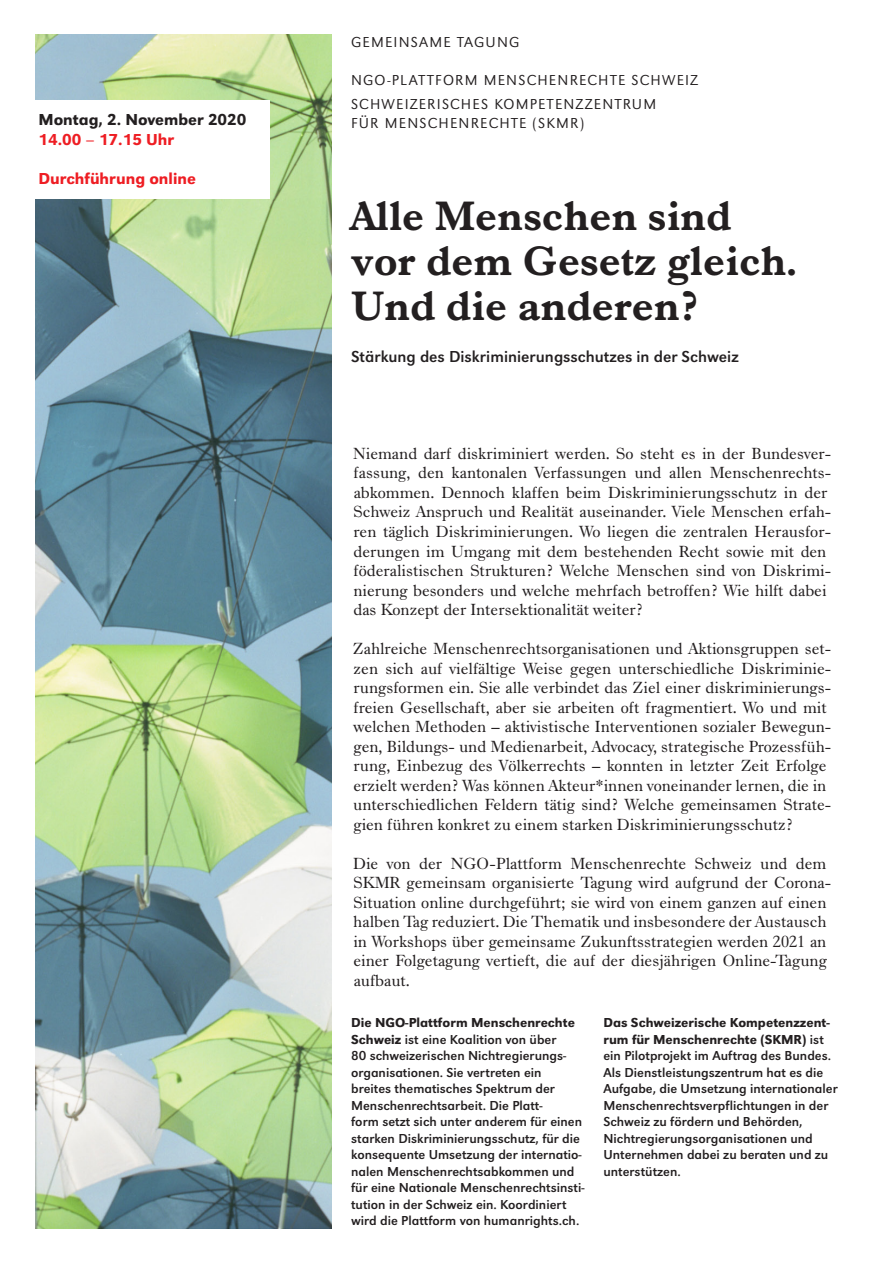
<style>
.page{position:relative;width:893px;height:1263px;background:#fff}
.page>*{position:absolute;margin:0;border:0;box-sizing:border-box;transform-origin:0 0}
.t1{font:42px/45px "Dutch 766 BT Bold A";color:#231f20}
.t2{font:16.5px/19.5px "Dutch 766 BT Roman A";color:#231f20}
.t3{font:16.5px "URW Grotesk";color:#231f20}
.t4{font:500 16.5px "URW Grotesk";color:#ee1d23}
.t5{font:500 16.5px "URW Grotesk";color:#231f20}
.t6{font:300 15px "URW Grotesk";letter-spacing:.08em;color:#231f20}
.t7{font:13.5px/16.5px "URW Grotesk";color:#231f20}
.s1{font-weight:500}
</style>
<div class="page">
<img style="left:36px;top:34px;width:295px;height:1195px">
<div style="left:32px;top:100px;width:237px;height:99px;background:#fff"></div>
<p class="t5" style="left:38px;top:110px;width:210px">Montag, 2. November 2020</p>
<p class="t4" style="left:38px;top:129px;width:137px">14.00 – 17.15 Uhr</p>
<p class="t4" style="left:38px;top:168px;width:159px">Durchführung online</p>
<p class="t6" style="left:351px;top:34px;width:170px">GEMEINSAME TAGUNG</p>
<p class="t6" style="left:351px;top:71px;width:348px">NGO-PLATTFORM MENSCHENRECHTE SCHWEIZ</p>
<p class="t6" style="left:351px;top:95px;width:307px">SCHWEIZERISCHES KOMPETENZZENTRUM</p>
<p class="t6" style="left:351px;top:115px;width:234px">FÜR MENSCHENRECHTE (SKMR)</p>
<p class="t1" style="left:351px;top:192px;width:447px">Alle Menschen sind vor dem Gesetz gleich.</p>
<p class="t1" style="left:351px;top:282px;width:349px">Und die anderen?</p>
<p class="t3" style="left:351px;top:346px;width:389px">Stärkung des Diskriminierungsschutzes in der Schweiz</p>
<p class="t2" style="left:353px;top:443px;width:480px">Niemand darf diskriminiert werden. So steht es in der Bundesver&shy;fassung, den kantonalen Verfassungen und allen Menschenrechts&shy;abkommen. Dennoch klaffen beim Diskriminierungsschutz in der Schweiz Anspruch und Realität auseinander. Viele Menschen erfah&shy;ren täglich Diskriminierungen. Wo liegen die zentralen Herausfor&shy;derungen im Umgang mit dem bestehenden Recht sowie mit den föderalistischen Strukturen? Welche Menschen sind von Diskrimi&shy;nierung besonders und welche mehrfach betroffen? Wie hilft dabei das Konzept der Intersektionalität weiter?</p>
<p class="t2" style="left:353px;top:638px;width:480px">Zahlreiche Menschenrechtsorganisationen und Aktionsgruppen set&shy;zen sich auf vielfältige Weise gegen unterschiedliche Diskriminie&shy;rungsformen ein. Sie alle verbindet das Ziel einer diskriminierungs&shy;freien Gesellschaft, aber sie arbeiten oft fragmentiert. Wo und mit welchen Methoden – aktivistische Interventionen sozialer Bewegun&shy;gen, Bildungs- und Medienarbeit, Advocacy, strategische Prozessfüh&shy;rung, Einbezug des Völkerrechts – konnten in letzter Zeit Erfolge erzielt werden? Was können Akteur*innen voneinander lernen, die in unterschiedlichen Feldern tätig sind? Welche gemeinsamen Strate&shy;gien führen konkret zu einem starken Diskriminierungsschutz?</p>
<p class="t2" style="left:353px;top:853px;width:480px">Die von der NGO-Plattform Menschenrechte Schweiz und dem SKMR gemeinsam organisierte Tagung wird aufgrund der Corona-Situation online durchgeführt; sie wird von einem ganzen auf einen halben Tag reduziert. Die Thematik und insbesondere der Austausch in Workshops über gemeinsame Zukunftsstrategien werden 2021 an einer Folgetagung vertieft, die auf der diesjährigen Online-Tagung aufbaut.</p>
<p class="t7" style="left:351px;top:1014px;width:235px"><span class="s1">Die NGO-Plattform Menschenrechte Schweiz</span> ist eine Koalition von über<br>80 schweizerischen Nichtregierungs&shy;organisationen. Sie vertreten ein breites thematisches Spektrum der Menschenrechtsarbeit. Die Platt-<br>form setzt sich unter anderem für einen starken Diskriminierungsschutz, für die konsequente Umsetzung der internatio&shy;nalen Menschenrechtsabkommen und für eine Nationale Menschenrechtsinsti&shy;tution in der Schweiz ein. Koordiniert wird die Plattform von humanrights.ch.</p>
<p class="t7" style="left:603px;top:1014px;width:236px"><span class="s1">Das Schweizerische Kompetenzzent&shy;rum für Menschenrechte (SKMR)</span> ist ein Pilotprojekt im Auftrag des Bundes.<br>Als Dienstleistungszentrum hat es die Aufgabe, die Umsetzung internationaler Menschenrechtsverpflichtungen in der Schweiz zu fördern und Behörden, Nichtregierungsorganisationen und Unternehmen dabei zu beraten und zu unterstützen.</p>
</div>
